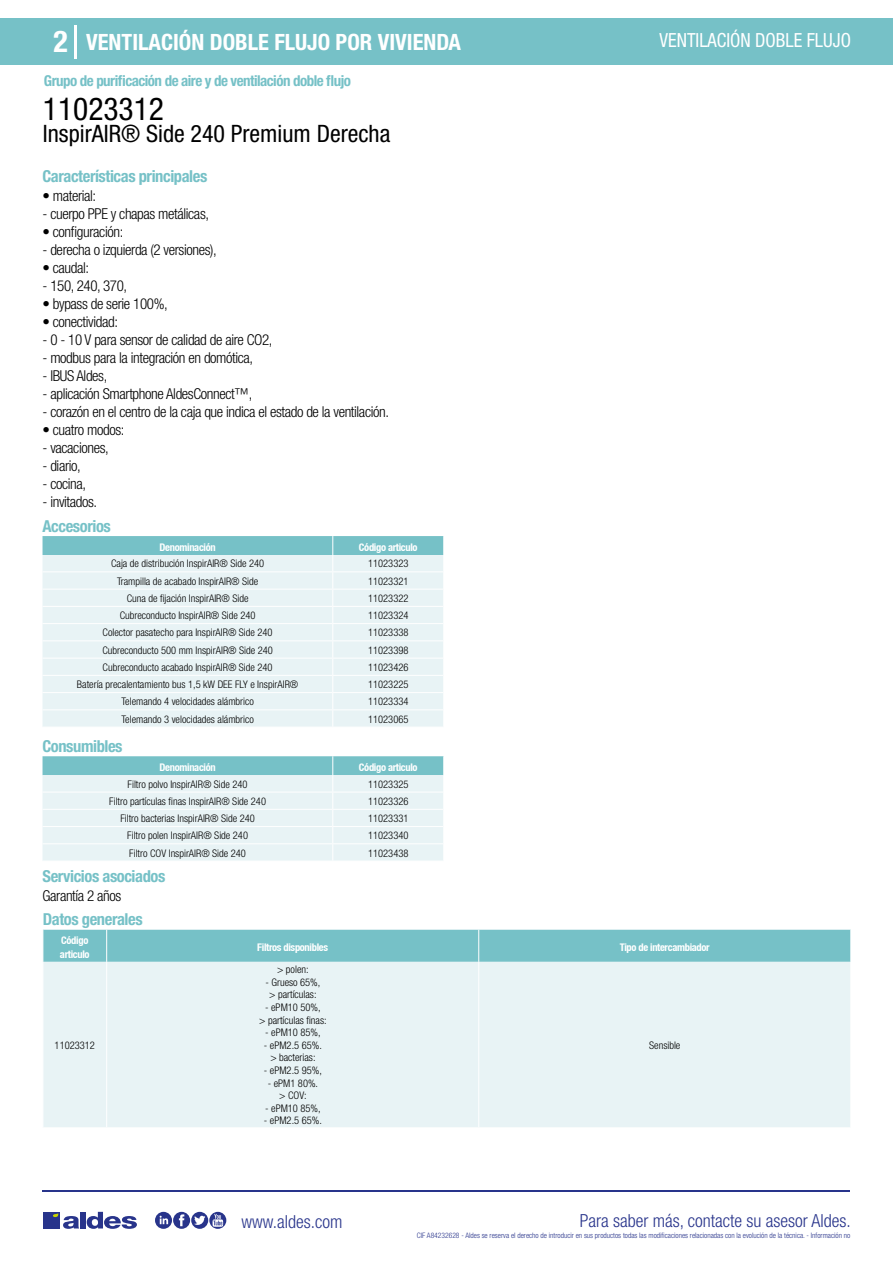
<style>
.page{position:relative;width:893px;height:1263px;background:#fff}
.page>*{position:absolute;margin:0;border:0;box-sizing:border-box;transform-origin:0 0}
.t1{font:condensed 31.5px "Helvetica Neue LT Std";color:#000}
.t2{font:700 condensed 30px "Helvetica Neue LT Std";color:#fff}
.t3{font:condensed 24px "Helvetica Neue LT Std";color:#000}
.t4{font:700 condensed 22.5px "Helvetica Neue LT Std";color:#fff}
.t5{font:condensed 19.5px "Helvetica Neue LT Std";color:#fff;scale:.95 1}
.t6{font:300 condensed 18px "Helvetica Neue";color:#28348b}
.t7{font:700 condensed 16.5px "Helvetica Neue LT Std";letter-spacing:-.025em;color:#76c1c7}
.t8{font:300 condensed 15px "Helvetica Neue LT Std";letter-spacing:-.025em;color:#000}
.t9{font:700 condensed 15px "Helvetica Neue LT Std";letter-spacing:-.035em;color:#76c1c7}
.t10{font:300 condensed 10.5px/12.6px "Helvetica Neue";color:#000;text-align:center}
.t11{font:700 condensed 10.5px/13.5px "Helvetica Neue";letter-spacing:-.03em;color:#fff}
.t12{font:300 condensed 7.5px "Helvetica Neue";color:#28348b}
</style>
<div class="page">
<div style="left:0;top:18px;width:893px;height:46px;background:#76c1c7"></div>
<hr style="left:74px;top:25px;width:2px;height:33px;background:#fff">
<hr style="left:43px;top:1190px;width:807px;height:1px;background:#28348b">
<svg style="left:155px;top:1212px;width:71px;height:17px"></svg>
<div style="left:43px;top:1212px;width:17px;height:16px;background:#28348b"></div>
<div style="left:80px;top:1212px;width:6px;height:16px;background:#28348b"></div>
<svg style="left:87px;top:1212px;width:50px;height:17px"></svg>
<svg style="left:53px;top:1213px;width:26px;height:16px"></svg>
<svg style="left:43px;top:536px;width:401px;height:191px;background:#ddeef0"></svg>
<svg style="left:43px;top:756px;width:401px;height:105px;background:#d4eaed"></svg>
<div style="left:44px;top:930px;width:806px;height:32px;background:#76c1c7"></div>
<div style="left:44px;top:962px;width:806px;height:165px;background:#e8f3f5"></div>
<hr style="left:106px;top:930px;width:1px;height:32px;background:#fff">
<hr style="left:478px;top:930px;width:1px;height:32px;background:#fff">
<hr style="left:106px;top:962px;width:1px;height:165px;background:#fff">
<hr style="left:478px;top:962px;width:1px;height:165px;background:#fff">
<h2 class="t2" style="left:54px;top:24px;width:16px">2</h2>
<h3 class="t4" style="left:86px;top:28px;width:376px">VENTILACIÓN DOBLE FLUJO POR VIVIENDA</h3>
<h3 class="t5" style="left:660px;top:29px;width:203px">VENTILACIÓN DOBLE FLUJO</h3>
<h3 class="t9" style="left:44px;top:71px;width:309px">Grupo de purificación de aire y de ventilación doble flujo</h3>
<h1 class="t1" style="left:43px;top:91px;width:122px">11023312</h1>
<h3 class="t3" style="left:43px;top:120px;width:349px">InspirAIR® Side 240 Premium Derecha</h3>
<h3 class="t7" style="left:43px;top:166px;width:166px">Características principales</h3>
<h3 class="t8" style="left:43px;top:187px;width:55px">• material:</h3>
<h3 class="t8" style="left:43px;top:205px;width:168px">- cuerpo PPE y chapas metálicas,</h3>
<h3 class="t8" style="left:43px;top:223px;width:82px">• configuración:</h3>
<h3 class="t8" style="left:43px;top:241px;width:176px">- derecha o izquierda (2 versiones),</h3>
<h3 class="t8" style="left:43px;top:259px;width:48px">• caudal:</h3>
<h3 class="t8" style="left:43px;top:277px;width:86px">- 150, 240, 370,</h3>
<h3 class="t8" style="left:43px;top:295px;width:127px">• bypass de serie 100%,</h3>
<h3 class="t8" style="left:43px;top:313px;width:77px">• conectividad:</h3>
<h3 class="t8" style="left:43px;top:331px;width:232px">- 0 - 10 V para sensor de calidad de aire CO2,</h3>
<h3 class="t8" style="left:43px;top:349px;width:212px">- modbus para la integración en domótica,</h3>
<h3 class="t8" style="left:43px;top:367px;width:66px">- IBUS Aldes,</h3>
<h3 class="t8" style="left:43px;top:385px;width:211px">- aplicación Smartphone AldesConnect™,</h3>
<h3 class="t8" style="left:43px;top:403px;width:348px">- corazón en el centro de la caja que indica el estado de la ventilación.</h3>
<h3 class="t8" style="left:43px;top:421px;width:83px">• cuatro modos:</h3>
<h3 class="t8" style="left:43px;top:439px;width:68px">- vacaciones,</h3>
<h3 class="t8" style="left:43px;top:457px;width:40px">- diario,</h3>
<h3 class="t8" style="left:43px;top:475px;width:45px">- cocina,</h3>
<h3 class="t8" style="left:43px;top:493px;width:56px">- invitados.</h3>
<h3 class="t7" style="left:43px;top:516px;width:70px">Accesorios</h3>
<p class="t11" style="left:160px;top:540px;width:58px">Denominación</p>
<p class="t11" style="left:359px;top:540px;width:60px">Código articulo</p>
<p class="t10" style="left:111px;top:557px;width:155px">Caja de distribución InspirAIR® Side 240</p>
<p class="t10" style="left:368px;top:557px;width:42px">11023323</p>
<p class="t10" style="left:117px;top:575px;width:143px">Trampilla de acabado InspirAIR® Side</p>
<p class="t10" style="left:368px;top:575px;width:42px">11023321</p>
<p class="t10" style="left:127px;top:592px;width:123px">Cuna de fijación InspirAIR® Side</p>
<p class="t10" style="left:368px;top:592px;width:42px">11023322</p>
<p class="t10" style="left:120px;top:609px;width:137px">Cubreconducto InspirAIR® Side 240</p>
<p class="t10" style="left:368px;top:609px;width:42px">11023324</p>
<p class="t10" style="left:103px;top:626px;width:172px">Colector pasatecho para InspirAIR® Side 240</p>
<p class="t10" style="left:368px;top:626px;width:42px">11023338</p>
<p class="t10" style="left:102px;top:644px;width:172px">Cubreconducto 500 mm InspirAIR® Side 240</p>
<p class="t10" style="left:368px;top:644px;width:42px">11023398</p>
<p class="t10" style="left:103px;top:661px;width:172px">Cubreconducto acabado InspirAIR® Side 240</p>
<p class="t10" style="left:368px;top:661px;width:42px">11023426</p>
<p class="t10" style="left:77px;top:678px;width:223px">Batería precalentamiento bus 1,5 kW DEE FLY e InspirAIR®</p>
<p class="t10" style="left:368px;top:678px;width:42px">11023225</p>
<p class="t10" style="left:121px;top:695px;width:134px">Telemando 4 velocidades alámbrico</p>
<p class="t10" style="left:368px;top:695px;width:42px">11023334</p>
<p class="t10" style="left:121px;top:713px;width:134px">Telemando 3 velocidades alámbrico</p>
<p class="t10" style="left:368px;top:713px;width:42px">11023065</p>
<h3 class="t7" style="left:43px;top:736px;width:82px">Consumibles</h3>
<p class="t11" style="left:160px;top:760px;width:58px">Denominación</p>
<p class="t11" style="left:359px;top:760px;width:60px">Código articulo</p>
<p class="t10" style="left:128px;top:777px;width:122px">Filtro polvo InspirAIR® Side 240</p>
<p class="t10" style="left:368px;top:777px;width:42px">11023325</p>
<p class="t10" style="left:109px;top:795px;width:158px">Filtro partículas finas InspirAIR® Side 240</p>
<p class="t10" style="left:368px;top:795px;width:42px">11023326</p>
<p class="t10" style="left:120px;top:812px;width:136px">Filtro bacterias InspirAIR® Side 240</p>
<p class="t10" style="left:368px;top:812px;width:42px">11023331</p>
<p class="t10" style="left:127px;top:829px;width:122px">Filtro polen InspirAIR® Side 240</p>
<p class="t10" style="left:368px;top:829px;width:42px">11023340</p>
<p class="t10" style="left:129px;top:846px;width:118px">Filtro COV InspirAIR® Side 240</p>
<p class="t10" style="left:368px;top:846px;width:42px">11023438</p>
<h3 class="t7" style="left:43px;top:866px;width:124px">Servicios asociados</h3>
<h3 class="t8" style="left:43px;top:887px;width:80px">Garantía 2 años</h3>
<h3 class="t7" style="left:43px;top:910px;width:101px">Datos generales</h3>
<p class="t11" style="left:60px;top:933px;width:31px">Código articulo</p>
<p class="t11" style="left:257px;top:940px;width:72px">Filtros disponibles</p>
<p class="t11" style="left:620px;top:940px;width:91px">Tipo de intercambiador</p>
<p class="t10" style="left:55px;top:1039px;width:42px">11023312</p>
<p class="t10" style="left:277px;top:963px;width:33px">&gt; polen:</p>
<p class="t10" style="left:265px;top:976px;width:56px">- Grueso 65%, &gt; partículas:</p>
<p class="t10" style="left:259px;top:1001px;width:69px">- ePM10 50%,<br>&gt; partículas finas:</p>
<p class="t10" style="left:265px;top:1026px;width:57px">- ePM10 85%,</p>
<p class="t10" style="left:264px;top:1039px;width:60px">- ePM2.5 65%. &gt; bacterias:</p>
<p class="t10" style="left:264px;top:1064px;width:60px">- ePM2.5 95%,</p>
<p class="t10" style="left:268px;top:1076px;width:52px">- ePM1 80%. &gt; COV:</p>
<p class="t10" style="left:265px;top:1102px;width:57px">- ePM10 85%,</p>
<p class="t10" style="left:264px;top:1114px;width:60px">- ePM2.5 65%.</p>
<h3 class="t6" style="left:241px;top:1211px;width:102px">www.aldes.com</h3>
<p class="t10" style="left:649px;top:1039px;width:33px">Sensible</p>
<h3 class="t6" style="left:580px;top:1211px;width:272px">Para saber más, contacte su asesor Aldes.</h3>
<p class="t12" style="left:417px;top:1230px;width:435px">CIF A84232628 - Aldes se reserva el derecho de introducir en sus productos todas las modificaciones relacionadas con la evolución de la técnica. - Información no</p>
</div>
